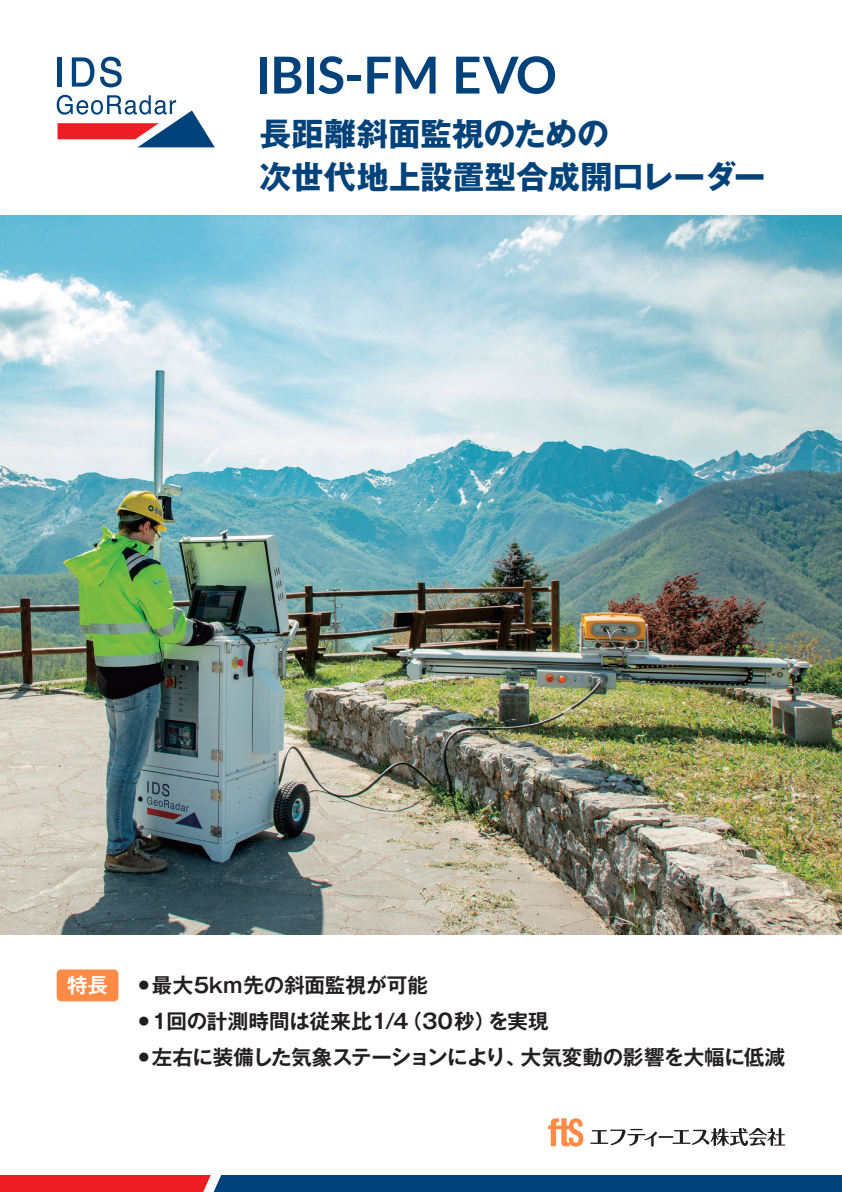
<style>
.page{position:relative;width:842px;height:1192px;background:#fff}
.page>*{position:absolute;margin:0;border:0;box-sizing:border-box;transform-origin:0 0}
.t1{font:700 51px "Lato";letter-spacing:-.015em;color:#004279}
.t2{font:700 31.9px/43.2px "Gothic MB101 Pro";color:#004279}
.t3{font:700 20.55px "Gothic MB101 Pro De";letter-spacing:-.01em;color:#231f20}
.t4{font:700 20.55px "Gothic MB101 Pro De";color:#fff}
</style>
<div class="page">
<svg style="left:0;top:1175px;width:842px;height:17px;background:#3d3b65"></svg>
<img style="left:0;top:215px;width:842px;height:719px">
<svg style="left:100px;top:57px;width:22px;height:30px"></svg>
<svg style="left:72px;top:57px;width:22px;height:30px"></svg>
<hr style="left:58px;top:57px;width:4px;height:30px;background:#004279">
<svg style="left:57px;top:95px;width:158px;height:52px"></svg>
<svg style="left:590px;top:1128px;width:195px;height:19px"></svg>
<svg style="left:548px;top:1118px;width:35px;height:29px"></svg>
<div style="left:57px;top:969px;width:61px;height:32px;background:#ff8b46;border-radius:4px"></div>
<h1 class="t1" style="left:256px;top:37px;width:302px">IBIS-FM EVO</h1>
<h2 class="t2" style="left:259px;top:108px;width:508px">長距離斜面監視のための<br>次世代地上設置型合成開口レーダー</h2>
<p class="t4" style="left:67px;top:968px;width:42px">特長</p>
<p class="t3" style="left:139px;top:968px;width:290px"><sup>●</sup> 最大5km先の斜面監視が可能</p>
<p class="t3" style="left:139px;top:1004px;width:411px"><sup>●</sup> 1回の計測時間は従来比1/4（30秒）を実現</p>
<p class="t3" style="left:139px;top:1040px;width:648px"><sup>●</sup> 左右に装備した気象ステーションにより、大気変動の影響を大幅に低減</p>
</div>
